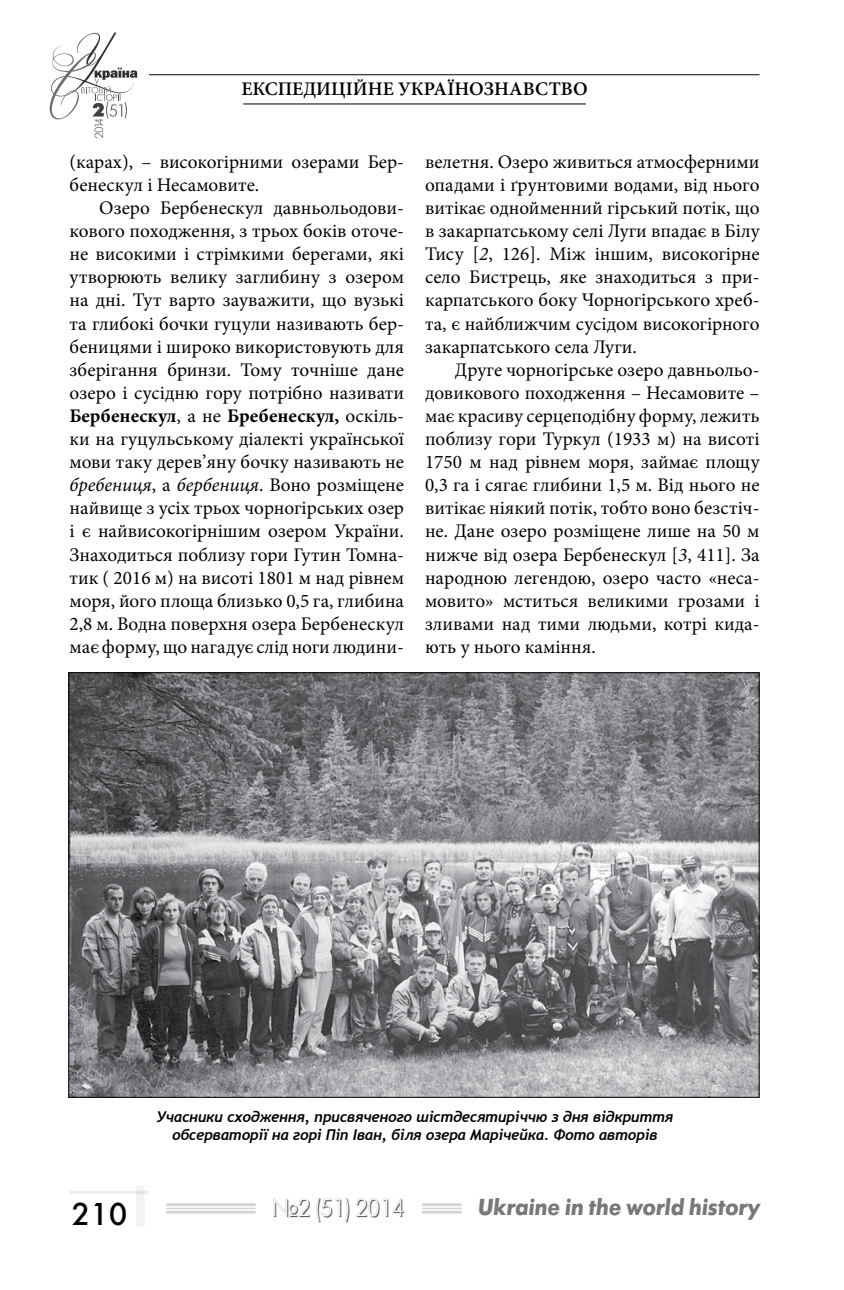
<style>
.page{position:relative;width:844px;height:1290px;background:#fff}
.page>*{position:absolute;margin:0;border:0;box-sizing:border-box;transform-origin:0 0}
.t1{font:31.5px "Futura Futuris";color:#000}
.t2{font:24.5px "Futura Futuris Shadow";color:#5f6062;scale:.93 1}
.t3{font:italic 700 23.1px "Futura Futuris";color:#77787b;scale:.91 1}
.t4{font:19.25px/23.1px "Minion Pro";color:#000;text-align:justify}
.t5{font:600 19.25px "Minion Pro";color:#000}
.t6{font:italic 700 14.88px/17.8px "Trebuchet";letter-spacing:-.01em;color:#000;text-align:center}
.s1{font-weight:700}
.s2{font-style:italic}
</style>
<div class="page">
<hr style="left:67px;top:74px;width:692px;height:1px;background:#000">
<div style="left:27px;top:27px;width:122px;height:118px;background:#fff"></div>
<svg style="left:50px;top:33px;width:87px;height:105px"></svg>
<hr style="left:166px;top:1203px;width:89px;height:3px;background:#000">
<hr style="left:166px;top:1207px;width:89px;height:2px;background:#000">
<hr style="left:166px;top:1210px;width:89px;height:3px;background:#000">
<hr style="left:422px;top:1203px;width:39px;height:3px;background:#000">
<hr style="left:422px;top:1207px;width:39px;height:2px;background:#000">
<hr style="left:422px;top:1210px;width:39px;height:3px;background:#000">
<div style="left:136px;top:1186px;width:9px;height:41px;background:#f3f3f3"></div>
<hr style="left:69px;top:1191px;width:80px;height:3px;background:#000">
<hr style="left:243px;top:103px;width:342px;height:1px;background:#000">
<img style="left:71px;top:674px;width:686px;height:421px">
<p class="t5" style="left:241px;top:76px;width:347px">ЕКСПЕДИЦІЙНЕ УКРАЇНОЗНАВСТВО</p>
<p class="t4" style="left:69px;top:150px;width:336px">(карах), – високогірними озерами Бер&shy;бенескул і Несамовите.</p>
<p class="t4" style="left:69px;top:196px;width:336px;text-indent:30px">Озеро Бербенескул давньольодови&shy;кового походження, з трьох боків оточе&shy;не високими і стрімкими берегами, які утворюють велику заглибину з озером на дні. Тут варто зауважити, що вузькі та глибокі бочки гуцули називають бер&shy;беницями і широко використовують для зберігання бринзи. Тому точніше дане озеро і сусідню гору потрібно називати <span class="s1">Бербенескул</span>, а не <span class="s1">Бребенескул,</span> оскіль&shy;ки на гуцульському діалекті української мови таку дерев’яну бочку називають не <span class="s2">бребениця</span>, а <span class="s2">бербениця</span>. Воно розміщене найвище з усіх трьох чорногірських озер і є найвисокогірнішим озером України.<br>Знаходиться поблизу гори Гутин Томна&shy;тик ( 2016 м) на висоті 1801 м над рівнем моря, його площа близько 0,5 га, глибина 2,8 м. Водна поверхня озера Бербенескул має форму, що нагадує слід ноги людини-</p>
<p class="t4" style="left:425px;top:150px;width:336px">велетня. Озеро живиться атмосферними опадами і ґрунтовими водами, від нього витікає однойменний гірський потік, що в закарпатському селі Луги впадає в Білу Тису [<span class="s2">2</span>, 126]. Між іншим, високогірне село Бистрець, яке знаходиться з при&shy;карпатського боку Чорногірського хреб&shy;та, є найближчим сусідом високогірного закарпатського села Луги.</p>
<p class="t4" style="left:425px;top:358px;width:336px;text-indent:30px">Друге чорногірське озеро давньольо&shy;довикового походження – Несамовите – має красиву серцеподібну форму, лежить поблизу гори Туркул (1933 м) на висоті 1750 м над рівнем моря, займає площу 0,3 га і сягає глибини 1,5 м. Від нього не витікає ніякий потік, тобто воно безстіч&shy;не. Дане озеро розміщене лише на 50 м нижче від озера Бербенескул [<span class="s2">3</span>, 411]. За народною легендою, озеро часто «неса&shy;мовито» мститься великими грозами і зливами над тими людьми, котрі кида&shy;ють у нього каміння.</p>
<p class="t6" style="left:156px;top:1108px;width:518px">Учасники сходження, присвяченого шістдесятиріччю з дня відкриття обсерваторії на горі Піп Іван, біля озера Марічейка. Фото авторів</p>
<h1 class="t1" style="left:71px;top:1194px;width:57px">210</h1>
<p class="t2" style="left:272px;top:1194px;width:144px">№2 (51) 2014</p>
<p class="t3" style="left:478px;top:1193px;width:311px">Ukraine in the world history</p>
</div>
